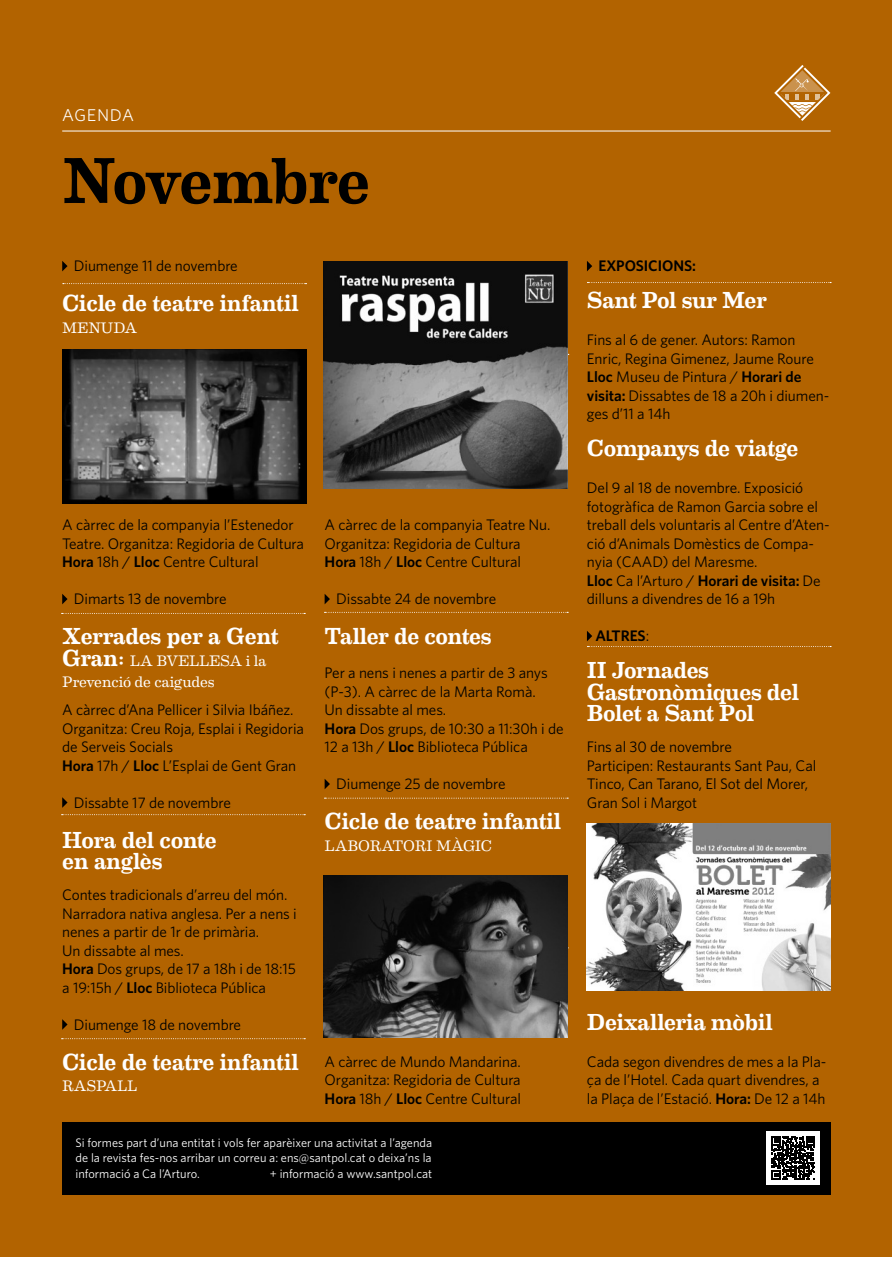
<style>
.page{position:relative;width:893px;height:1263px;background:#fff}
.page>*{position:absolute;margin:0;border:0;box-sizing:border-box;transform-origin:0 0}
.t1{font:500 65.1px "Eames Century Modern";letter-spacing:-.035em;color:#000}
.t2{font:500 23.25px/21.5px "Eames Century Modern";letter-spacing:-.01em;color:#fff}
.t3{font:23.25px "Whitney Light SC";letter-spacing:.005em;color:#fff}
.t4{font:15.3px/18.5px "Whitney";letter-spacing:-.005em;color:#000}
.t5{font:15.3px/21.5px "Eames Century Modern";letter-spacing:-.02em;color:#fff}
.t6{font:600 15.3px "Whitney";letter-spacing:-.005em;color:#000}
.t7{font:12.45px/15.3px "Whitney";color:#fff;text-align:justify}
.s1{font-weight:600}
.s2{font-weight:500;font-size:23.25px}
.s3{font-weight:400}
</style>
<div class="page">
<div style="left:0;top:0;width:891px;height:1256px;background:#b26300"></div>
<svg style="left:62px;top:261px;width:6px;height:10px"></svg>
<svg style="left:62px;top:594px;width:6px;height:10px"></svg>
<svg style="left:62px;top:797px;width:6px;height:11px"></svg>
<svg style="left:62px;top:1019px;width:6px;height:11px"></svg>
<svg style="left:324px;top:594px;width:6px;height:10px"></svg>
<svg style="left:324px;top:779px;width:6px;height:10px"></svg>
<hr style="left:62px;top:131px;width:768px;height:1px;background:#fff">
<svg style="left:63px;top:283px;width:243px;height:1px"></svg>
<svg style="left:62px;top:613px;width:243px;height:1px"></svg>
<div style="left:62px;top:1122px;width:768px;height:73px;background:#000"></div>
<svg style="left:587px;top:261px;width:5px;height:10px"></svg>
<svg style="left:774px;top:65px;width:56px;height:56px"></svg>
<div style="left:766px;top:1131px;width:54px;height:54px;background:#fff"></div>
<svg style="left:771px;top:1136px;width:44px;height:43px"></svg>
<svg style="left:587px;top:282px;width:244px;height:1px"></svg>
<svg style="left:587px;top:631px;width:244px;height:16px"></svg>
<img style="left:587px;top:824px;width:243px;height:167px">
<svg style="left:324px;top:798px;width:244px;height:1px"></svg>
<svg style="left:324px;top:612px;width:244px;height:1px"></svg>
<img style="left:324px;top:876px;width:243px;height:162px">
<img style="left:324px;top:262px;width:243px;height:227px">
<img style="left:62px;top:350px;width:244px;height:154px">
<svg style="left:62px;top:1038px;width:243px;height:1px"></svg>
<svg style="left:62px;top:814px;width:243px;height:1px"></svg>
<h2 class="t3" style="left:62px;top:103px;width:73px">agenda</h2>
<h1 class="t1" style="left:62px;top:157px;width:309px">Novembre</h1>
<p class="t4" style="left:74px;top:257px;width:165px">Diumenge 11 de novembre</p>
<h2 class="t2" style="left:62px;top:295px;width:238px">Cicle de teatre infantil</h2>
<p class="t5" style="left:62px;top:317px;width:77px">MENUDA</p>
<p class="t4" style="left:62px;top:516px;width:243px">A càrrec de la companyia l’Estenedor<br>Teatre. Organitza: Regidoria de Cultura<br><span class="s1">Hora</span> 18h / <span class="s1">Lloc</span> Centre Cultural</p>
<p class="t4" style="left:74px;top:590px;width:154px">Dimarts 13 de novembre</p>
<h2 class="t2" style="left:62px;top:628px;width:218px">Xerrades per a Gent</h2>
<p class="t5" style="left:62px;top:650px;width:206px"><span class="s2">Gran:</span> LA BVELLESA i la<br>Prevenció de caigudes</p>
<p class="t4" style="left:62px;top:701px;width:243px">A càrrec d’Ana Pellicer i Silvia Ibáñez.<br>Organitza: Creu Roja, Esplai i Regidoria de Serveis Socials<br><span class="s1">Hora</span> 17h / <span class="s1">Lloc</span> L’Esplai de Gent Gran</p>
<p class="t4" style="left:74px;top:793px;width:158px">Dissabte 17 de novembre</p>
<h2 class="t2" style="left:62px;top:831px;width:156px">Hora del conte en anglès</h2>
<p class="t4" style="left:62px;top:886px;width:236px">Contes tradicionals d’arreu del món.<br>Narradora nativa anglesa. Per a nens i nenes a partir de 1r de primària.<br>Un dissabte al mes.<br><span class="s1">Hora</span> Dos grups, de 17 a 18h i de 18:15 a 19:15h / <span class="s1">Lloc</span> Biblioteca Pública</p>
<p class="t4" style="left:74px;top:1015px;width:169px">Diumenge 18 de novembre</p>
<h2 class="t2" style="left:62px;top:1053px;width:238px">Cicle de teatre infantil</h2>
<p class="t5" style="left:62px;top:1075px;width:76px">RASPALL</p>
<p class="t4" style="left:324px;top:516px;width:227px">A càrrec de la companyia Teatre Nu.<br>Organitza: Regidoria de Cultura<br><span class="s1">Hora</span> 18h / <span class="s1">Lloc</span> Centre Cultural</p>
<p class="t4" style="left:336px;top:590px;width:162px">Dissabte 24 de novembre</p>
<h2 class="t2" style="left:324px;top:628px;width:169px">Taller de contes</h2>
<p class="t4" style="left:324px;top:664px;width:240px">Per a nens i nenes a partir de 3 anys (P-3). A càrrec de la Marta Romà.<br>Un dissabte al mes.<br><span class="s1">Hora</span> Dos grups, de 10:30 a 11:30h i de<br>12 a 13h / <span class="s1">Lloc</span> Biblioteca Pública</p>
<p class="t4" style="left:336px;top:775px;width:171px">Diumenge 25 de novembre</p>
<h2 class="t2" style="left:324px;top:813px;width:238px">Cicle de teatre infantil</h2>
<p class="t5" style="left:324px;top:835px;width:169px">LABORATORI MÀGIC</p>
<p class="t4" style="left:324px;top:1052px;width:198px;text-align:justify">A càrrec de Mundo Mandarina.<br>Organitza: Regidoria de Cultura <span class="s1">Hora</span> 18h / <span class="s1">Lloc</span> Centre Cultural</p>
<p class="t7" style="left:76px;top:1135px;width:358px">Si formes part d’una entitat i vols fer aparèixer una activitat a l’agenda de la revista fes-nos arribar un correu a: ens@santpol.cat o deixa’ns la informació a Ca l’Arturo.</p>
<p class="t7" style="left:270px;top:1166px;width:164px">+ informació a www.santpol.cat</p>
<p class="t6" style="left:598px;top:260px;width:99px">EXPOSICIONS:</p>
<h2 class="t2" style="left:587px;top:292px;width:181px">Sant Pol sur Mer</h2>
<p class="t4" style="left:587px;top:331px;width:244px">Fins al 6 de gener. Autors: Ramon<br>Enric, Regina Gimenez, Jaume Roure<br><span class="s1">Lloc</span> Museu de Pintura / <span class="s1">Horari de visita:</span> Dissabtes de 18 a 20h i diumen&shy;ges d’11 a 14h</p>
<h2 class="t2" style="left:587px;top:440px;width:213px">Companys de viatge</h2>
<p class="t4" style="left:587px;top:479px;width:244px">Del 9 al 18 de novembre. Exposició fotogràfica de Ramon Garcia sobre el treball dels voluntaris al Centre d’Aten&shy;ció d’Animals Domèstics de Compa&shy;nyia (CAAD) del Maresme.<br><span class="s1">Lloc</span> Ca l’Arturo / <span class="s1">Horari de visita:</span> De dilluns a divendres de 16 a 19h</p>
<p class="t6" style="left:595px;top:630px;width:55px">ALTRES<span class="s3">:</span></p>
<h2 class="t2" style="left:587px;top:662px;width:214px">II Jornades<br>Gastronòmiques del<br>Bolet a Sant Pol</h2>
<p class="t4" style="left:587px;top:738px;width:231px">Fins al 30 de novembre<br>Participen: Restaurants Sant Pau, Cal<br>Tinco, Can Tarano, El Sot del Morer,<br>Gran Sol i Margot</p>
<h2 class="t2" style="left:587px;top:1013px;width:187px">Deixalleria mòbil</h2>
<p class="t4" style="left:587px;top:1052px;width:241px">Cada segon divendres de mes a la Pla&shy;ça de l’Hotel. Cada quart divendres, a la Plaça de l’Estació. <span class="s1">Hora:</span> De 12 a 14h</p>
</div>
